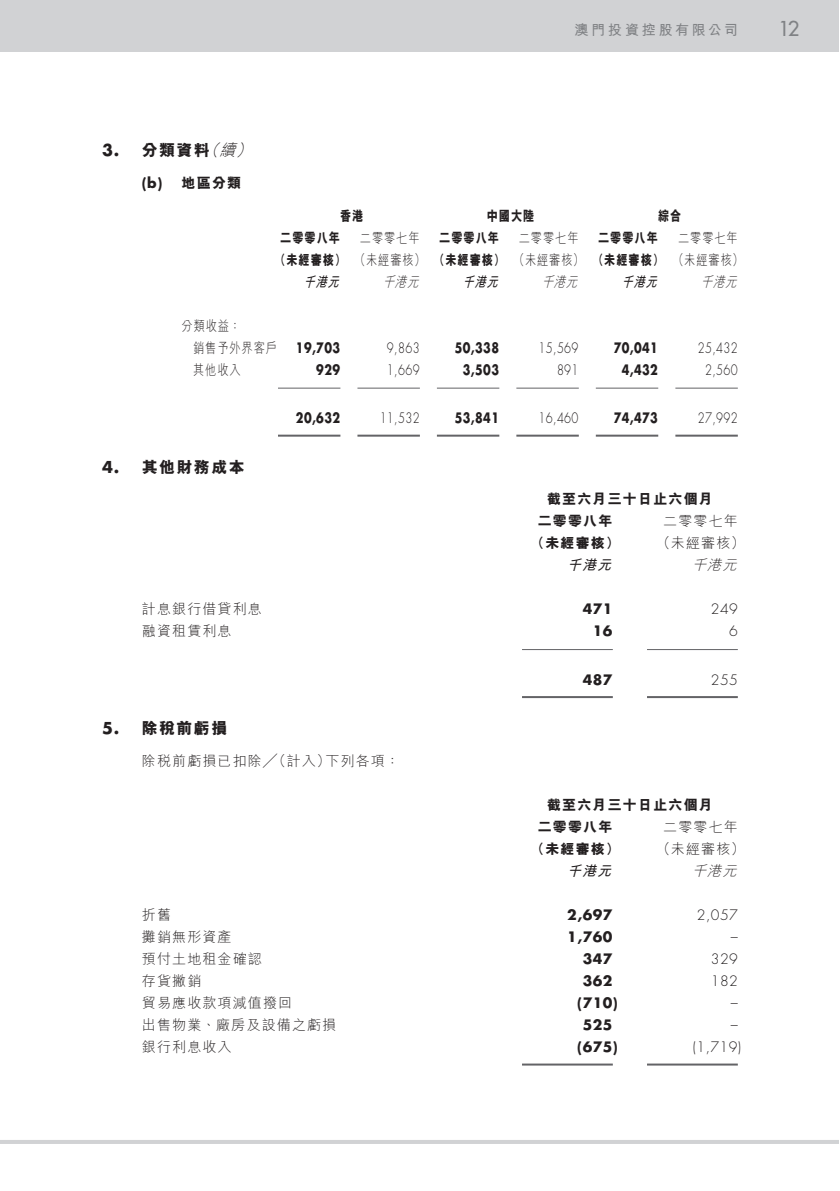
<style>
.page{position:relative;width:840px;height:1191px;background:#fff}
.page>*{position:absolute;margin:0;border:0;box-sizing:border-box;transform-origin:0 0}
.t1{font:500 20px "Futura Std";color:#808285}
.t2{font:16px "M Hei HK Xbold B5 pc H";letter-spacing:.085em;color:#231f20}
.t3{font:14px "M Hei HK Light B5 pc H";letter-spacing:.08em;color:#231f20}
.t4{font:14px "M Hei HK Xbold B5 pc H";letter-spacing:.085em;color:#231f20;scale:.8 1}
.t5{font:14px/22px "M Hei HK Xbold B5 pc H";letter-spacing:.085em;color:#231f20}
.t6{font:700 14px "Futura Std";letter-spacing:.035em;color:#231f20;scale:.8 1}
.t7{font:300 14px "Futura Std";letter-spacing:.03em;color:#231f20;scale:.8 1}
.t8{font:700 14px "Futura Std";letter-spacing:.035em;color:#231f20}
.t9{font:14px/22px "M Hei HK Light B5 pc H";letter-spacing:.08em;color:#231f20;scale:.8 1}
.t10{font:300 14px "Futura Std";letter-spacing:.03em;color:#231f20}
.t11{font:14px "M Hei HK Bold B5 pc H";letter-spacing:.185em;color:#808285}
.t12{font:italic 14px "M Hei HK Bold B5 pc H";color:#231f20;scale:.8 1}
.t13{font:italic 14px "M Hei HK Light B5 pc H";color:#231f20;scale:.8 1}
.t14{font:italic 14px "M Hei HK Bold B5 pc H";color:#231f20}
.t15{font:italic 14px "M Hei HK Light B5 pc H";color:#231f20}
.s1{font-family:"Futura Std";font-weight:700}
.s2{font-family:"M Hei HK Light B5 pc H";font-style:italic}
.s3{font-family:"M Hei HK Light B5 pc H"}
</style>
<div class="page">
<div style="left:0;top:1px;width:838px;height:50px;background:#d1d2d4"></div>
<hr style="left:0;top:1140px;width:838px;height:4px;background:#d1d2d4">
<hr style="left:278px;top:387px;width:62px;height:1px;background:#636366">
<hr style="left:357px;top:387px;width:62px;height:1px;background:#636366">
<hr style="left:436px;top:387px;width:63px;height:1px;background:#636366">
<hr style="left:516px;top:387px;width:62px;height:1px;background:#636366">
<hr style="left:595px;top:387px;width:63px;height:1px;background:#636366">
<hr style="left:675px;top:387px;width:62px;height:1px;background:#636366">
<hr style="left:278px;top:434px;width:62px;height:2px;background:#636366">
<hr style="left:357px;top:434px;width:62px;height:2px;background:#636366">
<hr style="left:436px;top:434px;width:63px;height:2px;background:#636366">
<hr style="left:516px;top:434px;width:62px;height:2px;background:#636366">
<hr style="left:595px;top:434px;width:63px;height:2px;background:#636366">
<hr style="left:675px;top:434px;width:62px;height:2px;background:#636366">
<hr style="left:521px;top:649px;width:91px;height:1px;background:#636366">
<hr style="left:646px;top:649px;width:91px;height:1px;background:#636366">
<hr style="left:521px;top:696px;width:91px;height:2px;background:#636366">
<hr style="left:646px;top:696px;width:91px;height:2px;background:#636366">
<hr style="left:521px;top:1063px;width:91px;height:2px;background:#636366">
<hr style="left:646px;top:1063px;width:91px;height:2px;background:#636366">
<p class="t11" style="left:574px;top:19px;width:165px">澳門投資控股有限公司</p>
<h1 class="t1" style="left:778px;top:16px;width:22px">12</h1>
<p class="t2" style="left:102px;top:139px;width:157px"><span class="s1">3.</span> 分類資料<span class="s2">（續）</span></p>
<p class="t5" style="left:142px;top:172px;width:101px"><span class="s1">(b)</span> 地區分類</p>
<p class="t4" style="left:340px;top:206px;width:31px">香港</p>
<p class="t4" style="left:486px;top:206px;width:61px">中國大陸</p>
<p class="t4" style="left:657px;top:206px;width:31px">綜合</p>
<p class="t4" style="left:280px;top:228px;width:76px">二零零八年</p>
<p class="t9" style="left:360px;top:226px;width:76px">二零零七年</p>
<p class="t4" style="left:439px;top:228px;width:76px">二零零八年</p>
<p class="t9" style="left:518px;top:226px;width:76px">二零零七年</p>
<p class="t4" style="left:597px;top:228px;width:76px">二零零八年</p>
<p class="t9" style="left:677px;top:226px;width:76px">二零零七年</p>
<p class="t4" style="left:275px;top:250px;width:587px">（未經審核） <span class="s3">（未經審核）</span> （未經審核） <span class="s3">（未經審核）</span> （未經審核） <span class="s3">（未經審核）</span></p>
<p class="t12" style="left:303px;top:272px;width:52px">千港元</p>
<p class="t13" style="left:382px;top:272px;width:52px">千港元</p>
<p class="t12" style="left:462px;top:272px;width:52px">千港元</p>
<p class="t13" style="left:541px;top:272px;width:52px">千港元</p>
<p class="t12" style="left:621px;top:272px;width:52px">千港元</p>
<p class="t13" style="left:700px;top:272px;width:52px">千港元</p>
<p class="t9" style="left:193px;top:314px;width:106px;text-indent:-12px">分類收益：<br>銷售予外界客戶</p>
<p class="t6" style="left:296px;top:338px;width:57px">19,703</p>
<p class="t7" style="left:387px;top:339px;width:42px">9,863</p>
<p class="t6" style="left:454px;top:338px;width:57px">50,338</p>
<p class="t7" style="left:538px;top:339px;width:51px">15,569</p>
<p class="t6" style="left:613px;top:338px;width:57px">70,041</p>
<p class="t7" style="left:697px;top:339px;width:51px">25,432</p>
<p class="t9" style="left:193px;top:358px;width:61px">其他收入</p>
<p class="t6" style="left:316px;top:360px;width:31px">929</p>
<p class="t7" style="left:387px;top:361px;width:42px">1,669</p>
<p class="t6" style="left:462px;top:360px;width:47px">3,503</p>
<p class="t7" style="left:556px;top:361px;width:28px">891</p>
<p class="t6" style="left:621px;top:360px;width:47px">4,432</p>
<p class="t7" style="left:704px;top:361px;width:42px">2,560</p>
<p class="t6" style="left:296px;top:408px;width:57px">20,632</p>
<p class="t7" style="left:379px;top:409px;width:51px">11,532</p>
<p class="t6" style="left:454px;top:408px;width:57px">53,841</p>
<p class="t7" style="left:538px;top:409px;width:51px">16,460</p>
<p class="t6" style="left:613px;top:408px;width:57px">74,473</p>
<p class="t7" style="left:697px;top:409px;width:51px">27,992</p>
<p class="t2" style="left:102px;top:456px;width:144px"><span class="s1">4.</span> 其他財務成本</p>
<p class="t5" style="left:537px;top:488px;width:177px;text-indent:9px">截至六月三十日止六個月二零零八年</p>
<p class="t3" style="left:662px;top:511px;width:76px">二零零七年</p>
<p class="t5" style="left:530px;top:532px;width:90px">（未經審核）</p>
<p class="t3" style="left:656px;top:533px;width:90px">（未經審核）</p>
<p class="t14" style="left:566px;top:555px;width:50px">千港元</p>
<p class="t15" style="left:691px;top:555px;width:51px">千港元</p>
<p class="t3" style="left:142px;top:599px;width:121px">計息銀行借貸利息</p>
<p class="t8" style="left:582px;top:600px;width:31px">471</p>
<p class="t10" style="left:710px;top:601px;width:28px">249</p>
<p class="t3" style="left:142px;top:621px;width:91px">融資租賃利息</p>
<p class="t8" style="left:592px;top:622px;width:21px">16</p>
<p class="t10" style="left:728px;top:623px;width:10px">6</p>
<p class="t8" style="left:582px;top:670px;width:31px">487</p>
<p class="t10" style="left:710px;top:671px;width:28px">255</p>
<p class="t2" style="left:102px;top:717px;width:127px"><span class="s1">5.</span> 除稅前虧損</p>
<p class="t3" style="left:142px;top:751px;width:259px">除稅前虧損已扣除╱（計入）下列各項：</p>
<p class="t5" style="left:537px;top:794px;width:177px;text-indent:9px">截至六月三十日止六個月二零零八年</p>
<p class="t3" style="left:662px;top:817px;width:76px">二零零七年</p>
<p class="t5" style="left:530px;top:838px;width:90px">（未經審核）</p>
<p class="t3" style="left:656px;top:839px;width:90px">（未經審核）</p>
<p class="t14" style="left:566px;top:860px;width:50px">千港元</p>
<p class="t15" style="left:691px;top:861px;width:51px">千港元</p>
<p class="t3" style="left:142px;top:905px;width:31px">折舊</p>
<p class="t8" style="left:567px;top:905px;width:47px">2,697</p>
<p class="t10" style="left:696px;top:906px;width:42px">2,057</p>
<p class="t3" style="left:142px;top:927px;width:91px">攤銷無形資產</p>
<p class="t8" style="left:567px;top:927px;width:47px">1,760</p>
<p class="t10" style="left:730px;top:928px;width:8px">–</p>
<p class="t3" style="left:142px;top:949px;width:121px">預付土地租金確認</p>
<p class="t8" style="left:582px;top:949px;width:31px">347</p>
<p class="t10" style="left:710px;top:950px;width:28px">329</p>
<p class="t3" style="left:142px;top:971px;width:61px">存貨撇銷</p>
<p class="t8" style="left:582px;top:971px;width:31px">362</p>
<p class="t10" style="left:710px;top:972px;width:28px">182</p>
<p class="t3" style="left:142px;top:993px;width:152px">貿易應收款項減值撥回</p>
<p class="t8" style="left:577px;top:993px;width:42px">(710)</p>
<p class="t10" style="left:730px;top:994px;width:8px">–</p>
<p class="t3" style="left:142px;top:1015px;width:196px">出售物業、廠房及設備之虧損</p>
<p class="t8" style="left:582px;top:1015px;width:31px">525</p>
<p class="t10" style="left:730px;top:1016px;width:8px">–</p>
<p class="t3" style="left:142px;top:1037px;width:91px">銀行利息收入</p>
<p class="t8" style="left:577px;top:1037px;width:42px">(675)</p>
<p class="t10" style="left:692px;top:1038px;width:50px">(1,719)</p>
</div>
